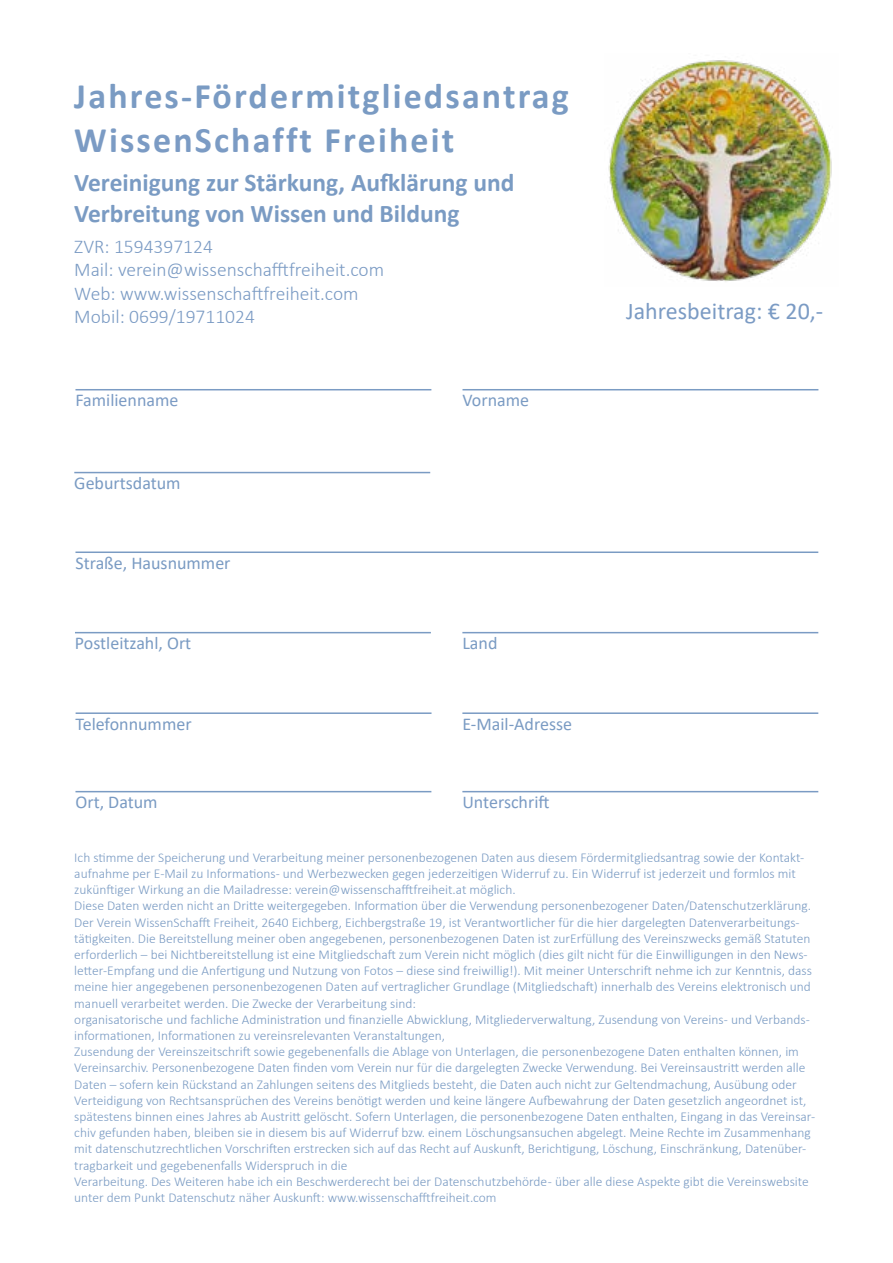
<style>
.page{position:relative;width:893px;height:1263px;background:#fff}
.page>*{position:absolute;margin:0;border:0;box-sizing:border-box;transform-origin:0 0}
.t1{font:700 36px/43.2px "Calibri";letter-spacing:.06em;color:#7a9bc3}
.t2{font:700 25.5px/30.6px "Calibri";color:#7a9bc3}
.t3{font:24px "Calibri";color:#7b9bc4}
.t4{font:300 19.5px/23.4px "Calibri";color:#7b9bc4}
.t5{font:18px "Calibri";color:#7a9bc3}
.t6{font:18px "Calibri";color:#7b9bc4}
.t7{font:300 13.5px/16.2px "Calibri";color:#7a9bc3}
.s1{color:#7b9bc4}
</style>
<div class="page">
<img style="left:608px;top:60px;width:224px;height:222px">
<hr style="left:75px;top:389px;width:356px;height:1px;background:#7b9bc4">
<hr style="left:462px;top:389px;width:356px;height:1px;background:#7a9bc3">
<hr style="left:75px;top:632px;width:356px;height:1px;background:#7a9bc3">
<hr style="left:462px;top:632px;width:356px;height:1px;background:#7b9bc4">
<hr style="left:76px;top:712px;width:355px;height:2px;background:#7a9bc3">
<hr style="left:462px;top:712px;width:356px;height:2px;background:#7a9bc3">
<hr style="left:75px;top:551px;width:743px;height:2px;background:#7a9bc3">
<hr style="left:75px;top:791px;width:356px;height:1px;background:#7a9bc3">
<hr style="left:462px;top:791px;width:356px;height:1px;background:#7b9bc4">
<hr style="left:74px;top:472px;width:356px;height:1px;background:#7a9bc3">
<h1 class="t1" style="left:74px;top:74px;width:496px">Jahres-Fördermitgliedsantrag<br><span class="s1">WissenSchafft</span> Freiheit</h1>
<h2 class="t2" style="left:74px;top:167px;width:442px">Vereinigung zur Stärkung, Aufklärung und<br>Verbreitung von Wissen und Bildung</h2>
<h3 class="t4" style="left:74px;top:234px;width:311px">ZVR: 1594397124<br>Mail: verein@wissenschafftfreiheit.com<br>Web: www.wissenschaftfreiheit.com<br>Mobil: 0699/19711024</h3>
<h3 class="t6" style="left:75px;top:388px;width:104px">Familienname</h3>
<h3 class="t5" style="left:462px;top:388px;width:68px">Vorname</h3>
<h3 class="t5" style="left:74px;top:470px;width:108px">Geburtsdatum</h3>
<h3 class="t5" style="left:75px;top:550px;width:157px">Straße, Hausnummer</h3>
<h3 class="t5" style="left:75px;top:630px;width:118px">Postleitzahl, Ort</h3>
<h3 class="t5" style="left:462px;top:630px;width:37px">Land</h3>
<h3 class="t5" style="left:76px;top:711px;width:118px">Telefonnummer</h3>
<h3 class="t5" style="left:462px;top:711px;width:111px">E-Mail-Adresse</h3>
<h3 class="t5" style="left:75px;top:790px;width:84px">Ort, Datum</h3>
<h3 class="t6" style="left:462px;top:790px;width:89px">Unterschrift</h3>
<h3 class="t3" style="left:626px;top:295px;width:199px">Jahresbeitrag: € 20,-</h3>
<p class="t7" style="left:74px;top:849px;width:742px">Ich stimme der Speicherung und Verarbeitung meiner personenbezogenen Daten aus diesem Fördermitgliedsantrag sowie der Kontakt&shy;aufnahme per E-Mail zu Informations- und Werbezwecken gegen jederzeitigen Widerruf zu. Ein Widerruf ist jederzeit und formlos mit zukünftiger Wirkung an die Mailadresse: verein@wissenschafftfreiheit.at möglich.<br>Diese Daten werden nicht an Dritte weitergegeben. Information über die Verwendung personenbezogener Daten/Datenschutzerklärung.<br>Der Verein WissenSchafft Freiheit, 2640 Eichberg, Eichbergstraße 19, ist Verantwortlicher für die hier dargelegten Datenverarbeitungs&shy;tätigkeiten. Die Bereitstellung meiner oben angegebenen, personenbezogenen Daten ist zurErfüllung des Vereinszwecks gemäß Statuten erforderlich – bei Nichtbereitstellung ist eine Mitgliedschaft zum Verein nicht möglich (dies gilt nicht für die Einwilligungen in den News&shy;letter-Empfang und die Anfertigung und Nutzung von Fotos – diese sind freiwillig!). Mit meiner Unterschrift nehme ich zur Kenntnis, dass meine hier angegebenen personenbezogenen Daten auf vertraglicher Grundlage (Mitgliedschaft) innerhalb des Vereins elektronisch und manuell verarbeitet werden. Die Zwecke der Verarbeitung sind:<br>organisatorische und fachliche Administration und finanzielle Abwicklung, Mitgliederverwaltung, Zusendung von Vereins- und Verbands&shy;informationen, Informationen zu vereinsrelevanten Veranstaltungen,<br>Zusendung der Vereinszeitschrift sowie gegebenenfalls die Ablage von Unterlagen, die personenbezogene Daten enthalten können, im Vereinsarchiv. Personenbezogene Daten finden vom Verein nur für die dargelegten Zwecke Verwendung. Bei Vereinsaustritt werden alle Daten – sofern kein Rückstand an Zahlungen seitens des Mitglieds besteht, die Daten auch nicht zur Geltendmachung, Ausübung oder Verteidigung von Rechtsansprüchen des Vereins benötigt werden und keine längere Aufbewahrung der Daten gesetzlich angeordnet ist, spätestens binnen eines Jahres ab Austritt gelöscht. Sofern Unterlagen, die personenbezogene Daten enthalten, Eingang in das Vereinsar&shy;chiv gefunden haben, bleiben sie in diesem bis auf Widerruf bzw. einem Löschungsansuchen abgelegt. Meine Rechte im Zusammenhang mit datenschutzrechtlichen Vorschriften erstrecken sich auf das Recht auf Auskunft, Berichtigung, Löschung, Einschränkung, Datenüber&shy;tragbarkeit und gegebenenfalls Widerspruch in die<br>Verarbeitung. Des Weiteren habe ich ein Beschwerderecht bei der Datenschutzbehörde - über alle diese Aspekte gibt die Vereinswebsite unter dem Punkt Datenschutz näher Auskunft: www.wissenschafftfreiheit.com</p>
</div>
